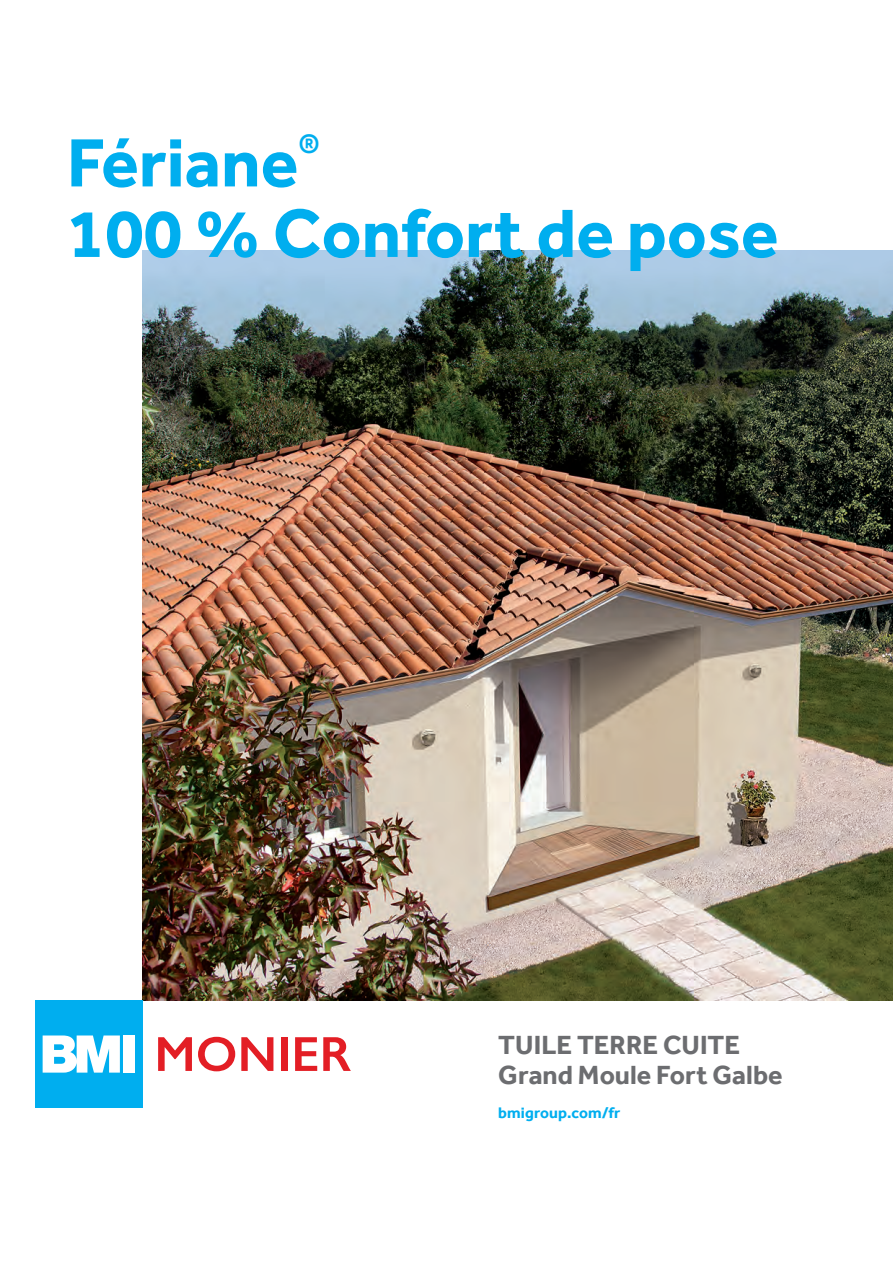
<style>
.page{position:relative;width:893px;height:1263px;background:#fff}
.page>*{position:absolute;margin:0;border:0;box-sizing:border-box;transform-origin:0 0}
.t1{font:700 70.5px/70.5px "Effra";color:#00aeef}
.t2{font:700 27px/30px "Effra";color:#6c6d70}
.t3{font:700 15.75px "Effra";letter-spacing:.005em;color:#00aeef}
</style>
<div class="page">
<img style="left:143px;top:250px;width:750px;height:750px">
<svg style="left:158px;top:1037px;width:34px;height:34px"></svg>
<svg style="left:198px;top:1037px;width:37px;height:34px"></svg>
<svg style="left:241px;top:1037px;width:32px;height:34px"></svg>
<div style="left:281px;top:1037px;width:7px;height:34px;background:#e31e25"></div>
<svg style="left:295px;top:1037px;width:22px;height:34px"></svg>
<svg style="left:323px;top:1037px;width:28px;height:34px"></svg>
<div style="left:35px;top:1000px;width:108px;height:108px;background:#00aeef"></div>
<svg style="left:43px;top:1035px;width:77px;height:37px;background:#cfeffb"></svg>
<div style="left:123px;top:1035px;width:12px;height:37px;background:#fff"></div>
<h1 class="t1" style="left:67px;top:127px;width:713px">Fériane<sup>®<br></sup>100 % Confort de pose</h1>
<p class="t2" style="left:498px;top:1029px;width:286px">TUILE TERRE CUITE<br>Grand Moule Fort Galbe</p>
<p class="t3" style="left:498px;top:1103px;width:124px">bmigroup.com/fr</p>
</div>
